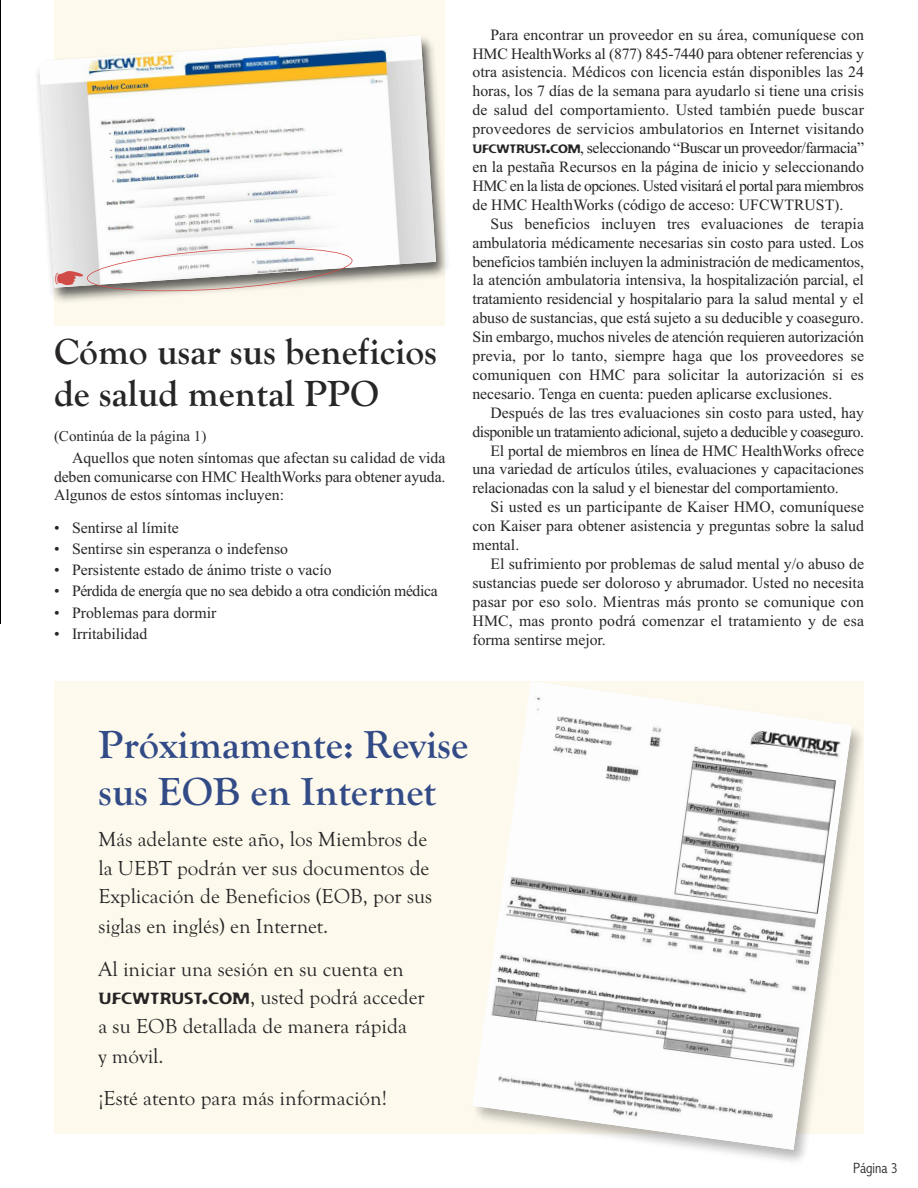
<style>
.page{position:relative;width:918px;height:1188px;background:#fff}
.page>*{position:absolute;margin:0;border:0;box-sizing:border-box;transform-origin:0 0}
.t1{font:700 40.5px/46.5px "Goudy Old Style T";color:#324b87}
.t2{font:700 37.5px/42px "Goudy Old Style T";color:#272526}
.t3{font:21px/29px "Goudy Old Style T";color:#272526}
.t4{font:15.75px/18.9px "Times New Roman";color:#272526;text-align:justify}
.t5{font:15.75px "Times New Roman";letter-spacing:-.03em;color:#272526}
.t6{font:15.75px "Times New Roman";letter-spacing:-.025em;color:#272526}
.t7{font:15px "Times New Roman";color:#272526}
.t8{font:300 condensed 15px "Abadi";color:#272526}
.s1{font-family:"Flexure";font-size:11.85px}
.s2{font-family:"Flexure"}
.s3{font-family:"Flexure";font-size:15.75px}
</style>
<div class="page">
<img style="left:0;top:0;width:1px;height:624px">
<div style="left:54px;top:681px;width:810px;height:453px;background:#fdf9ed"></div>
<img style="left:473px;top:681px;width:379px;height:469px">
<div style="left:54px;top:0;width:390px;height:326px;background:#fdf9ed"></div>
<img style="left:37px;top:28px;width:410px;height:280px">
<img style="left:39px;top:36px;width:397px;height:252px">
<svg style="left:55px;top:245px;width:298px;height:49px"></svg>
<h2 class="t2" style="left:54px;top:330px;width:385px">Cómo usar sus beneficios de salud mental PPO</h2>
<p class="t7" style="left:54px;top:427px;width:154px">(Continúa de la página 1)</p>
<p class="t4" style="left:54px;top:448px;width:393px;text-indent:18px">Aquellos que noten síntomas que afectan su calidad de vida deben comunicarse con HMC HealthWorks para obtener ayuda.<br>Algunos de estos síntomas incluyen:</p>
<p class="t4" style="left:54px;top:518px;width:126px">• Sentirse al límite</p>
<p class="t4" style="left:54px;top:539px;width:236px">• Sentirse sin esperanza o indefenso</p>
<p class="t4" style="left:54px;top:560px;width:279px">• Persistente estado de ánimo triste o vacío</p>
<p class="t6" style="left:54px;top:582px;width:385px">• Pérdida de energía que no sea debido a otra condición médica</p>
<p class="t4" style="left:54px;top:603px;width:164px">• Problemas para dormir</p>
<p class="t4" style="left:54px;top:624px;width:95px">• Irritabilidad</p>
<p class="t4" style="left:473px;top:25px;width:393px;text-indent:18px">Para encontrar un proveedor en su área, comuníquese con HMC HealthWorks al (877) 845-7440 para obtener referencias y otra asistencia. Médicos con licencia están disponibles las 24 horas, los 7 días de la semana para ayudarlo si tiene una crisis de salud del comportamiento. Usted también puede buscar proveedores de servicios ambulatorios en Internet visitando <span class="s1">UFCWTRUST</span><span class="s2">.</span><span class="s1">COM</span>, seleccionando “Buscar un proveedor/farmacia” en la pestaña Recursos en la página de inicio y seleccionando HMC en la lista de opciones. Usted visitará el portal para miembros de HMC HealthWorks (código de acceso: UFCWTRUST).</p>
<p class="t4" style="left:473px;top:214px;width:393px;text-indent:18px">Sus beneficios incluyen tres evaluaciones de terapia ambulatoria médicamente necesarias sin costo para usted. Los beneficios también incluyen la administración de medicamentos, la atención ambulatoria intensiva, la hospitalización parcial, el tratamiento residencial y hospitalario para la salud mental y el abuso de sustancias, que está sujeto a su deducible y coaseguro.<br>Sin embargo, muchos niveles de atención requieren autorización previa, por lo tanto, siempre haga que los proveedores se comuniquen con HMC para solicitar la autorización si es necesario. Tenga en cuenta: pueden aplicarse exclusiones.</p>
<p class="t4" style="left:491px;top:403px;width:375px">Después de las tres evaluaciones sin costo para usted, hay</p>
<p class="t5" style="left:473px;top:422px;width:393px">disponible un tratamiento adicional, sujeto a deducible y coaseguro.</p>
<p class="t4" style="left:491px;top:441px;width:375px">El portal de miembros en línea de HMC HealthWorks ofrece</p>
<p class="t4" style="left:473px;top:460px;width:393px">una variedad de artículos útiles, evaluaciones y capacitaciones</p>
<p class="t4" style="left:473px;top:478px;width:368px">relacionadas con la salud y el bienestar del comportamiento.</p>
<p class="t4" style="left:491px;top:497px;width:375px">Si usted es un participante de Kaiser HMO, comuníquese</p>
<p class="t4" style="left:473px;top:516px;width:393px">con Kaiser para obtener asistencia y preguntas sobre la salud</p>
<p class="t4" style="left:473px;top:535px;width:48px">mental.</p>
<p class="t4" style="left:491px;top:554px;width:375px">El sufrimiento por problemas de salud mental y/o abuso de</p>
<p class="t4" style="left:473px;top:573px;width:393px">sustancias puede ser doloroso y abrumador. Usted no necesita</p>
<p class="t4" style="left:473px;top:592px;width:393px">pasar por eso solo. Mientras más pronto se comunique con</p>
<p class="t4" style="left:473px;top:611px;width:393px">HMC, mas pronto podrá comenzar el tratamiento y de esa</p>
<p class="t4" style="left:473px;top:630px;width:135px">forma sentirse mejor.</p>
<h1 class="t1" style="left:98px;top:721px;width:371px">Próximamente: Revise sus EOB en Internet</h1>
<h3 class="t3" style="left:98px;top:824px;width:335px">Más adelante este año, los Miembros de la UEBT podrán ver sus documentos de Explicación de Beneficios (EOB, por sus siglas en inglés) en Internet.</h3>
<h3 class="t3" style="left:98px;top:954px;width:328px">Al iniciar una sesión en su cuenta en<br><span class="s3">UFCWTRUST</span><span class="s2">.</span><span class="s3">COM</span>, usted podrá acceder a su EOB detallada de manera rápida<br>y móvil.</h3>
<h3 class="t3" style="left:98px;top:1084px;width:290px">¡Esté atento para más información!</h3>
<p class="t8" style="left:853px;top:1159px;width:46px">Página 3</p>
</div>
